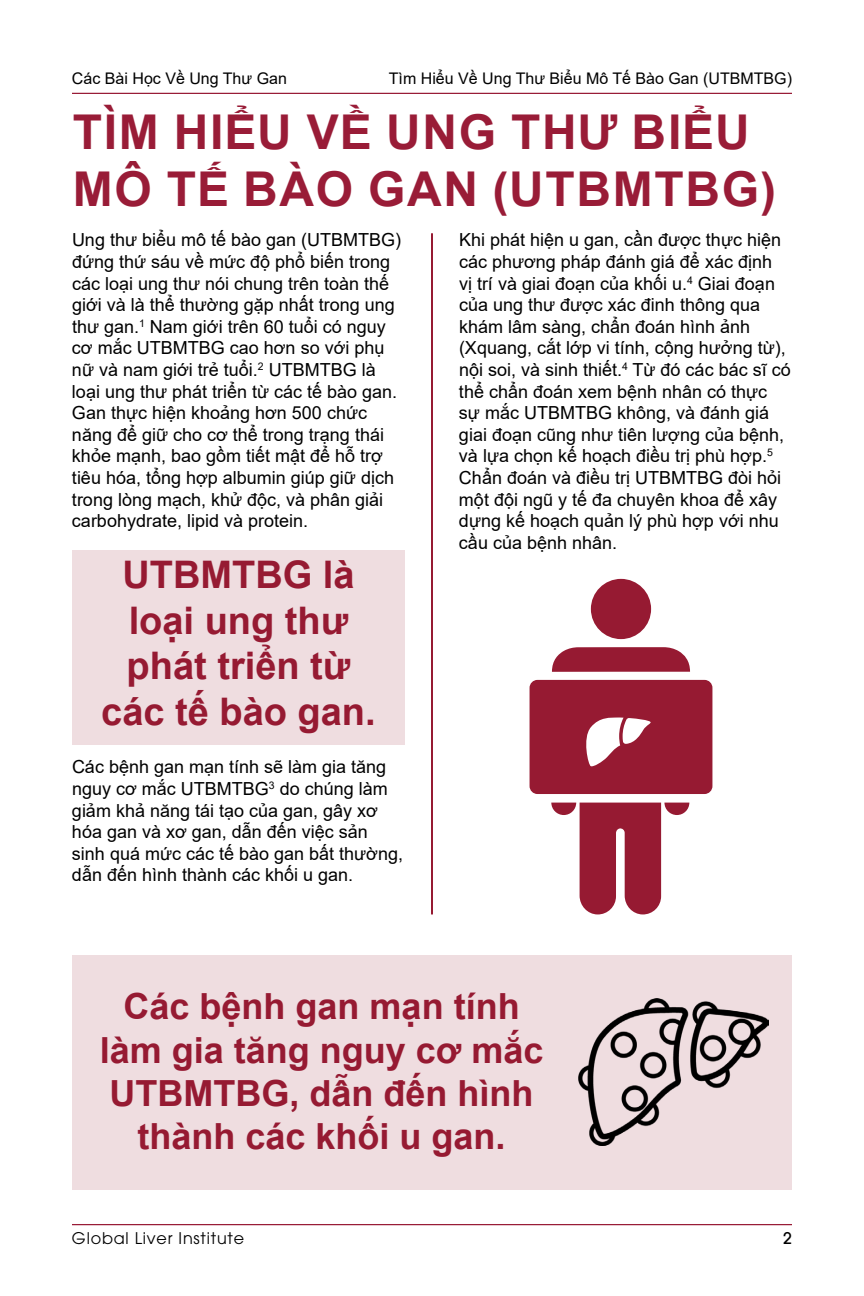
<style>
.page{position:relative;width:864px;height:1296px;background:#fff}
.page>*{position:absolute;margin:0;border:0;box-sizing:border-box;transform-origin:0 0}
.t1{font:700 48px/57.6px "Arial";letter-spacing:.035em;color:#991c37}
.t2{font:700 38px/45.6px "Arial";color:#961a32;text-align:center}
.t3{font:700 36px/43.2px "Arial";color:#961a32;text-align:center}
.t4{font:18px/21.6px "Arial";color:#000}
.t5{font:16px "Arial";color:#000}
.t6{font:16px "ITC Avant Garde Pro";letter-spacing:.05em;color:#000}
.t7{font:500 16px "ITC Avant Garde Pro";color:#000}
</style>
<div class="page">
<hr style="left:72px;top:93px;width:720px;height:1px;background:#991c37">
<hr style="left:72px;top:1224px;width:720px;height:1px;background:#991c37">
<div style="left:72px;top:551px;width:333px;height:194px;background:#efdde0"></div>
<div style="left:72px;top:955px;width:720px;height:235px;background:#efdde0"></div>
<img style="left:579px;top:999px;width:189px;height:147px">
<div style="left:591px;top:579px;width:60px;height:60px;background:#961a32;border-radius:50%"></div>
<svg style="left:552px;top:647px;width:138px;height:25px;background:#9f2f45"></svg>
<svg style="left:530px;top:680px;width:182px;height:114px;background:#9e2d43"></svg>
<svg style="left:551px;top:803px;width:138px;height:112px"></svg>
<hr style="left:431px;top:233px;width:2px;height:681px;background:#961a32">
<p class="t5" style="left:72px;top:67px;width:216px">Các Bài Học Về Ung Thư Gan</p>
<p class="t5" style="left:389px;top:67px;width:405px">Tìm Hiểu Về Ung Thư Biểu Mô Tế Bào Gan (UTBMTBG)</p>
<h1 class="t1" style="left:73px;top:103px;width:705px">TÌM HIỂU VỀ UNG THƯ BIỂU<br>MÔ TẾ BÀO GAN (UTBMTBG)</h1>
<p class="t4" style="left:72px;top:229px;width:331px">Ung thư biểu mô tế bào gan (UTBMTBG) đứng thứ sáu về mức độ phổ biến trong các loại ung thư nói chung trên toàn thế giới và là thể thường gặp nhất trong ung thư gan.<sup>1</sup> Nam giới trên 60 tuổi có nguy cơ mắc UTBMTBG cao hơn so với phụ nữ và nam giới trẻ tuổi.<sup>2</sup> UTBMTBG là loại ung thư phát triển từ các tế bào gan.<br>Gan thực hiện khoảng hơn 500 chức năng để giữ cho cơ thể trong trạng thái khỏe mạnh, bao gồm tiết mật để hỗ trợ tiêu hóa, tổng hợp albumin giúp giữ dịch trong lòng mạch, khử độc, và phân giải carbohydrate, lipid và protein.</p>
<h2 class="t2" style="left:101px;top:552px;width:276px">UTBMTBG là loại ung thư phát triển từ các tế bào gan.</h2>
<p class="t4" style="left:459px;top:229px;width:333px">Khi phát hiện u gan, cần được thực hiện các phương pháp đánh giá để xác định<br>vị trí và giai đoạn của khối u.<sup>4</sup> Giai đoạn của ung thư được xác đinh thông qua khám lâm sàng, chẩn đoán hình ảnh (Xquang, cắt lớp vi tính, cộng hưởng từ), nội soi, và sinh thiết.<sup>4</sup> Từ đó các bác sĩ có thể chẩn đoán xem bệnh nhân có thực sự mắc UTBMTBG không, và đánh giá giai đoạn cũng như tiên lượng của bệnh, và lựa chọn kế hoạch điều trị phù hợp.<sup>5<br></sup>Chẩn đoán và điều trị UTBMTBG đòi hỏi một đội ngũ y tế đa chuyên khoa để xây dựng kế hoạch quản lý phù hợp với nhu cầu của bệnh nhân.</p>
<p class="t4" style="left:72px;top:756px;width:333px">Các bệnh gan mạn tính sẽ làm gia tăng nguy cơ mắc UTBMTBG<sup>3</sup> do chúng làm giảm khả năng tái tạo của gan, gây xơ hóa gan và xơ gan, dẫn đến việc sản sinh quá mức các tế bào gan bất thường, dẫn đến hình thành các khối u gan.</p>
<h3 class="t3" style="left:100px;top:986px;width:445px">Các bệnh gan mạn tính làm gia tăng nguy cơ mắc<br>UTBMTBG, dẫn đến hình thành các khối u gan.</h3>
<p class="t6" style="left:72px;top:1228px;width:174px">Global Liver Institute</p>
<p class="t7" style="left:783px;top:1227px;width:10px">2</p>
</div>
